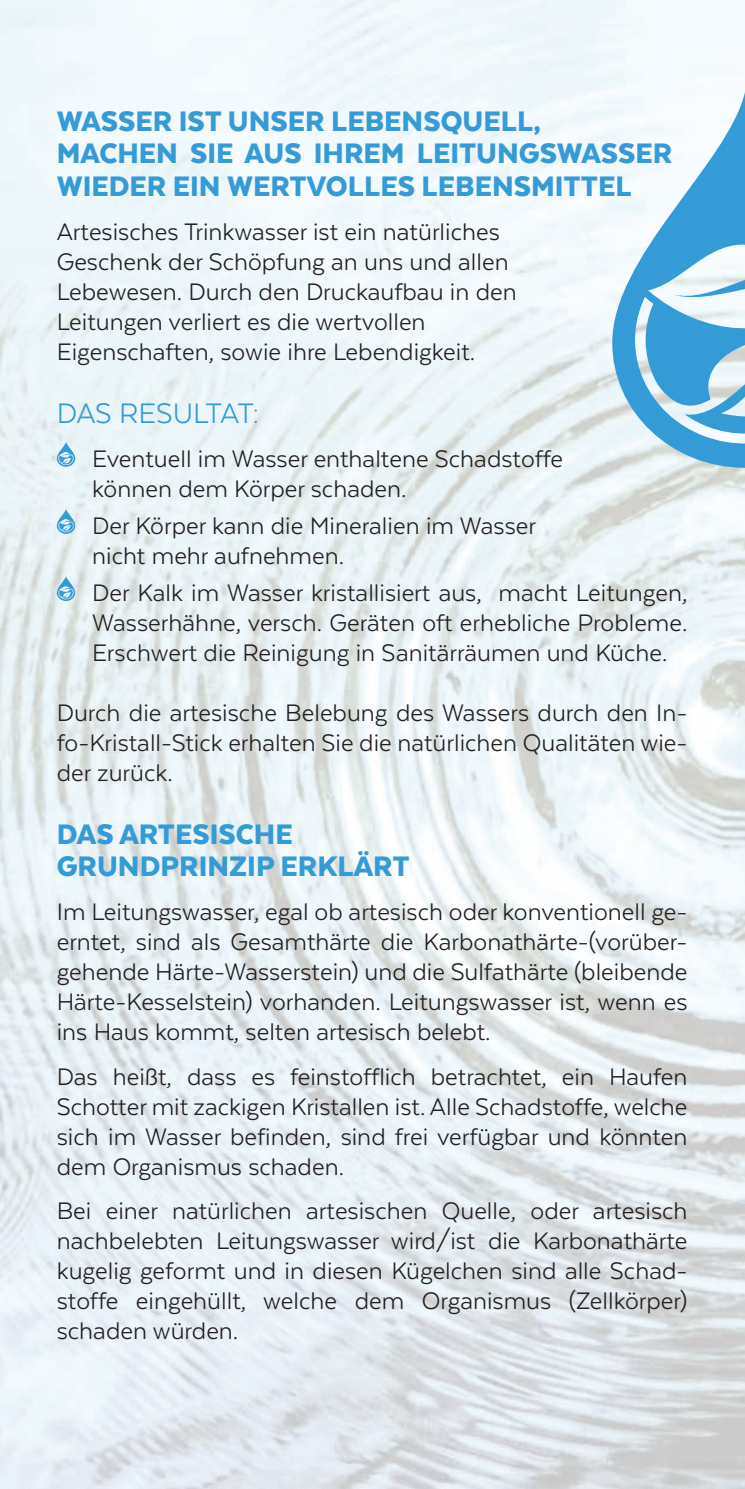
<style>
.page{position:relative;width:745px;height:1489px;background:#fff}
.page>*{position:absolute;margin:0;border:0;box-sizing:border-box;transform-origin:0 0}
.t1{font:900 32.5px/32.5px "Texta";color:#359bd6}
.t2{font:32.5px "Texta";letter-spacing:-.005em;color:#359bd6}
.t3{font:27.5px/30px "Texta";color:#231f20;text-align:justify}
</style>
<div class="page">
<img style="left:0;top:0;width:744px;height:1488px">
<svg style="left:612px;top:92px;width:132px;height:376px"></svg>
<svg style="left:57px;top:442px;width:18px;height:25px"></svg>
<svg style="left:57px;top:509px;width:18px;height:25px"></svg>
<svg style="left:57px;top:576px;width:18px;height:25px"></svg>
<p class="t1" style="left:57px;top:104px;width:616px">WASSER IST UNSER LEBENSQUELL,<br>MACHEN SIE AUS IHREM LEITUNGSWASSER<br>WIEDER EIN WERTVOLLES LEBENSMITTEL</p>
<p class="t3" style="left:57px;top:216px;width:461px;text-align:left">Artesisches Trinkwasser ist ein natürliches Geschenk der Schöpfung an uns und allen Lebewesen. Durch den Druckaufbau in den Leitungen verliert es die wertvollen Eigenschaften, sowie ihre Lebendigkeit.</p>
<p class="t2" style="left:57px;top:396px;width:204px">DAS RESULTAT:</p>
<p class="t3" style="left:92px;top:443px;width:472px">Eventuell im Wasser enthaltene Schadstoffe können dem Körper schaden.</p>
<p class="t3" style="left:92px;top:510px;width:445px">Der Körper kann die Mineralien im Wasser nicht mehr aufnehmen.</p>
<p class="t3" style="left:92px;top:577px;width:596px">Der Kalk im Wasser kristallisiert aus, macht Leitungen, Wasserhähne, versch. Geräten oft erhebliche Probleme.<br>Erschwert die Reinigung in Sanitärräumen und Küche.</p>
<p class="t3" style="left:57px;top:697px;width:632px">Durch die artesische Belebung des Wassers durch den In&shy;fo-Kristall-Stick erhalten Sie die natürlichen Qualitäten wie&shy;der zurück.</p>
<p class="t1" style="left:57px;top:817px;width:354px">DAS ARTESISCHE<br>GRUNDPRINZIP ERKLÄRT</p>
<p class="t3" style="left:57px;top:896px;width:632px">Im Leitungswasser, egal ob artesisch oder konventionell ge&shy;erntet, sind als Gesamthärte die Karbonathärte-(vorüber&shy;gehende Härte-Wasserstein) und die Sulfathärte (bleibende Härte-Kesselstein) vorhanden. Leitungswasser ist, wenn es ins Haus kommt, selten artesisch belebt.</p>
<p class="t3" style="left:57px;top:1061px;width:632px">Das heißt, dass es feinstofflich betrachtet, ein Haufen Schotter mit zackigen Kristallen ist. Alle Schadstoffe, welche sich im Wasser befinden, sind frei verfügbar und könnten dem Organismus schaden.</p>
<p class="t3" style="left:57px;top:1195px;width:632px">Bei einer natürlichen artesischen Quelle, oder artesisch nachbelebten Leitungswasser wird/ist die Karbonathärte kugelig geformt und in diesen Kügelchen sind alle Schad&shy;stoffe eingehüllt, welche dem Organismus (Zellkörper) schaden würden.</p>
</div>
